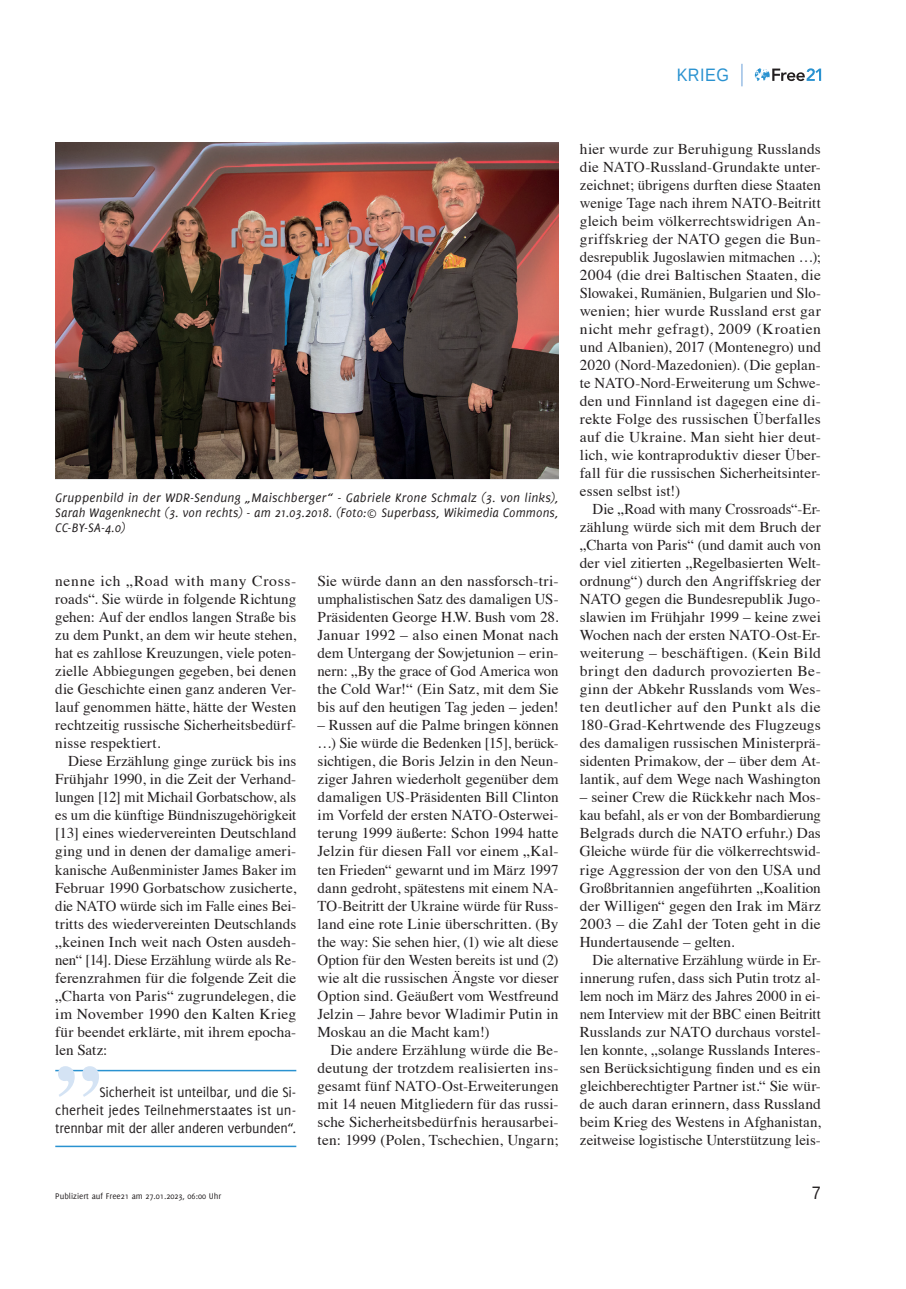
<style>
.page{position:relative;width:906px;height:1289px;background:#fff}
.page>*{position:absolute;margin:0;border:0;box-sizing:border-box;transform-origin:0 0}
.t1{font:700 91.5px "Times";color:#d4e3f4}
.t2{font:18px "Liberation Sans";letter-spacing:.03em;color:#2a92d0;scale:.9 1}
.t3{font:18px "Liberation Sans";color:#231f20;scale:.9 1}
.t4{font:15px/18px "Times";letter-spacing:.005em;color:#231f20;text-align:justify}
.t5{font:15px/18px "Delicious";letter-spacing:-.015em;color:#231f20;text-align:justify}
.t6{font:italic 13.5px/15px "Delicious";letter-spacing:.01em;color:#231f20;text-align:justify}
.t7{font:9px "Delicious";color:#231f20}
</style>
<div class="page">
<svg style="left:755px;top:68px;width:66px;height:13px"></svg>
<svg style="left:741px;top:64px;width:1px;height:22px"></svg>
<hr style="left:55px;top:1069px;width:241px;height:2px;background:#2a92d0">
<hr style="left:55px;top:1145px;width:241px;height:2px;background:#2a92d0">
<img style="left:55px;top:142px;width:503px;height:336px">
<p class="t2" style="left:676px;top:63px;width:60px">Krieg</p>
<p class="t6" style="left:55px;top:490px;width:505px">Gruppenbild in der WDR-Sendung „Maischberger“ - Gabriele Krone Schmalz (3. von links), Sarah Wagenknecht (3. von rechts) - am 21.03.2018. (Foto:© Superbass, Wikimedia Commons, CC-BY-SA-4.0)</p>
<p class="t4" style="left:55px;top:571px;width:242px">nenne ich „Road with many Cross&shy;roads“. Sie würde in folgende Richtung gehen: Auf der endlos langen Straße bis zu dem Punkt, an dem wir heute stehen, hat es zahllose Kreuzungen, viele poten&shy;zielle Abbiegungen gegeben, bei denen die Geschichte einen ganz anderen Ver&shy;lauf genommen hätte, hätte der Westen rechtzeitig russische Sicherheitsbedürf&shy;nisse respektiert.</p>
<p class="t4" style="left:55px;top:751px;width:242px;text-indent:13px">Diese Erzählung ginge zurück bis ins Frühjahr 1990, in die Zeit der Verhand&shy;lungen [12] mit Michail Gorbatschow, als es um die künftige Bündniszugehörigkeit [13] eines wiedervereinten Deutschland ging und in denen der damalige ameri&shy;kanische Außenminister James Baker im Februar 1990 Gorbatschow zusicherte, die NATO würde sich im Falle eines Bei&shy;tritts des wiedervereinten Deutschlands „keinen Inch weit nach Osten ausdeh&shy;nen“ [14]. Diese Erzählung würde als Re&shy;ferenzrahmen für die folgende Zeit die „Charta von Paris“ zugrundelegen, die im November 1990 den Kalten Krieg für beendet erklärte, mit ihrem epocha&shy;len Satz:</p>
<h1 class="t1" style="left:55px;top:961px;width:47px">„</h1>
<p class="t5" style="left:55px;top:1082px;width:242px;text-indent:44px">Sicherheit ist unteilbar, und die Si&shy;cherheit jedes Teilnehmerstaates ist un&shy;trennbar mit der aller anderen verbunden“.</p>
<p class="t4" style="left:317px;top:571px;width:242px">Sie würde dann an den nassforsch-tri&shy;umphalistischen Satz des damaligen US-Präsidenten George H.W. Bush vom 28.<br>Januar 1992 – also einen Monat nach dem Untergang der Sowjetunion – erin&shy;nern: „By the grace of God America won the Cold War!“ (Ein Satz, mit dem Sie bis auf den heutigen Tag jeden – jeden!</p>
<p class="t4" style="left:317px;top:715px;width:242px">– Russen auf die Palme bringen können …) Sie würde die Bedenken [15], berück&shy;sichtigen, die Boris Jelzin in den Neun&shy;ziger Jahren wiederholt gegenüber dem damaligen US-Präsidenten Bill Clinton im Vorfeld der ersten NATO-Osterwei&shy;terung 1999 äußerte: Schon 1994 hatte Jelzin für diesen Fall vor einem „Kal&shy;ten Frieden“ gewarnt und im März 1997 dann gedroht, spätestens mit einem NA-TO-Beitritt der Ukraine würde für Russ&shy;land eine rote Linie überschritten. (By the way: Sie sehen hier, (1) wie alt diese Option für den Westen bereits ist und (2) wie alt die russischen Ängste vor dieser Option sind. Geäußert vom Westfreund Jelzin – Jahre bevor Wladimir Putin in Moskau an die Macht kam!)</p>
<p class="t4" style="left:317px;top:1039px;width:242px;text-indent:13px">Die andere Erzählung würde die Be&shy;deutung der trotzdem realisierten ins&shy;gesamt fünf NATO-Ost-Erweiterungen mit 14 neuen Mitgliedern für das russi&shy;sche Sicherheitsbedürfnis herausarbei&shy;ten: 1999 (Polen, Tschechien, Ungarn;</p>
<p class="t4" style="left:580px;top:139px;width:242px">hier wurde zur Beruhigung Russlands die NATO-Russland-Grundakte unter&shy;zeichnet; übrigens durften diese Staaten wenige Tage nach ihrem NATO-Beitritt gleich beim völkerrechtswidrigen An&shy;griffskrieg der NATO gegen die Bun&shy;desrepublik Jugoslawien mitmachen …); 2004 (die drei Baltischen Staaten, die Slowakei, Rumänien, Bulgarien und Slo&shy;wenien; hier wurde Russland erst gar nicht mehr gefragt), 2009 (Kroatien und Albanien), 2017 (Montenegro) und 2020 (Nord-Mazedonien). (Die geplan&shy;te NATO-Nord-Erweiterung um Schwe&shy;den und Finnland ist dagegen eine di&shy;rekte Folge des russischen Überfalles auf die Ukraine. Man sieht hier deut&shy;lich, wie kontraproduktiv dieser Über&shy;fall für die russischen Sicherheitsinter&shy;essen selbst ist!)</p>
<p class="t4" style="left:580px;top:499px;width:242px;text-indent:13px">Die „Road with many Crossroads“-Er&shy;zählung würde sich mit dem Bruch der „Charta von Paris“ (und damit auch von der viel zitierten „Regelbasierten Welt&shy;ordnung“) durch den Angriffskrieg der NATO gegen die Bundesrepublik Jugo&shy;slawien im Frühjahr 1999 – keine zwei Wochen nach der ersten NATO-Ost-Er&shy;weiterung – beschäftigen. (Kein Bild bringt den dadurch provozierten Be&shy;ginn der Abkehr Russlands vom Wes&shy;ten deutlicher auf den Punkt als die 180-Grad-Kehrtwende des Flugzeugs des damaligen russischen Ministerprä&shy;sidenten Primakow, der – über dem At&shy;lantik, auf dem Wege nach Washington</p>
<p class="t4" style="left:580px;top:787px;width:242px">– seiner Crew die Rückkehr nach Mos&shy;kau befahl, als er von der Bombardierung Belgrads durch die NATO erfuhr.) Das Gleiche würde für die völkerrechtswid&shy;rige Aggression der von den USA und Großbritannien angeführten „Koalition der Willigen“ gegen den Irak im März 2003 – die Zahl der Toten geht in die Hundertausende – gelten.</p>
<p class="t4" style="left:580px;top:949px;width:242px;text-indent:13px">Die alternative Erzählung würde in Er&shy;innerung rufen, dass sich Putin trotz al&shy;lem noch im März des Jahres 2000 in ei&shy;nem Interview mit der BBC einen Beitritt Russlands zur NATO durchaus vorstel&shy;len konnte, „solange Russlands Interes&shy;sen Berücksichtigung finden und es ein gleichberechtigter Partner ist.“ Sie wür&shy;de auch daran erinnern, dass Russland beim Krieg des Westens in Afghanistan, zeitweise logistische Unterstützung leis-</p>
<p class="t7" style="left:55px;top:1190px;width:168px">Publiziert auf Free21 am 27.01.2023, 06:00 Uhr</p>
<p class="t3" style="left:812px;top:1181px;width:12px">7</p>
</div>
